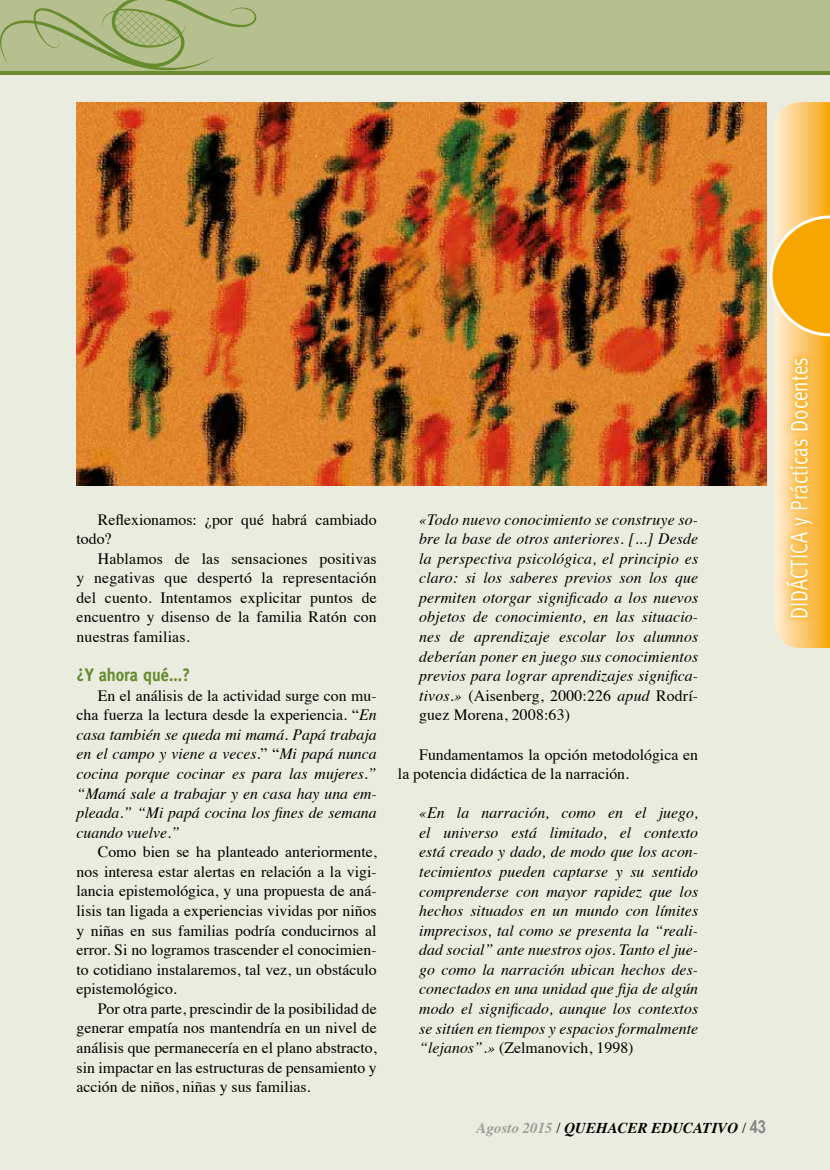
<style>
.page{position:relative;width:830px;height:1170px;background:#fff}
.page>*{position:absolute;margin:0;border:0;box-sizing:border-box;transform-origin:0 0}
.t1{font:24px "Meta";color:#fff;scale:.8 1}
.t2{font:700 18px "Meta";color:#678c2e;scale:.9 1}
.t3{font:italic 15.75px/19.5px "Times";letter-spacing:.005em;color:#000;text-align:justify}
.t4{font:15.75px/19.5px "Times";color:#000;text-align:justify}
.t5{font:italic 700 15px "Times";color:#000}
.s1{font-style:normal}
.s2{color:#9d9d9c}
.s3{font-weight:400;font-style:normal}
.s4{font-family:"Arial Narrow";font-style:normal;font-size:18px;color:#878787}
</style>
<div class="page">
<div style="left:0;top:0;width:829px;height:1169px;background:#e9ecde"></div>
<svg style="left:769px;top:102px;width:60px;height:546px"></svg>
<svg style="left:777px;top:350px;width:42px;height:275px"></svg>
<svg style="left:0;top:70px;width:829px;height:4px;fill:#678c2e"></svg>
<div style="left:0;top:0;width:829px;height:70px;background:#b6c08f"></div>
<svg style="left:0;top:0;width:256px;height:70px"></svg>
<img style="left:77px;top:102px;width:688px;height:383px">
<p class="t4" style="left:77px;top:508px;width:301px;text-indent:21px">Reflexionamos: ¿por qué habrá cambiado todo?</p>
<p class="t4" style="left:77px;top:547px;width:301px;text-indent:21px">Hablamos de las sensaciones positivas y negativas que despertó la representación del cuento. Intentamos explicitar puntos de encuentro y disenso de la familia Ratón con nuestras familias.</p>
<p class="t2" style="left:77px;top:664px;width:128px">¿Y ahora qué...?</p>
<p class="t3" style="left:77px;top:684px;width:301px;text-indent:21px"><span class="s1">En el análisis de la actividad surge con mu&shy;cha fuerza la lectura desde la experiencia. “</span>En casa también se queda mi mamá. Papá trabaja en el campo y viene a veces.<span class="s1">” “</span>Mi papá nunca cocina porque cocinar es para las mujeres.” “Mamá sale a trabajar y en casa hay una em&shy;pleada.” “Mi papá cocina los fines de semana cuando vuelve.”</p>
<p class="t4" style="left:77px;top:840px;width:301px;text-indent:21px">Como bien se ha planteado anteriormente, nos interesa estar alertas en relación a la vigi&shy;lancia epistemológica, y una propuesta de aná&shy;lisis tan ligada a experiencias vividas por niños y niñas en sus familias podría conducirnos al error. Si no logramos trascender el conocimien&shy;to cotidiano instalaremos, tal vez, un obstáculo epistemológico.</p>
<p class="t4" style="left:77px;top:997px;width:301px;text-indent:21px">Por otra parte, prescindir de la posibilidad de generar empatía nos mantendría en un nivel de análisis que permanecería en el plano abstracto, sin impactar en las estructuras de pensamiento y acción de niños, niñas y sus familias.</p>
<p class="t3" style="left:419px;top:508px;width:280px">«Todo nuevo conocimiento se construye so&shy;bre la base de otros anteriores. [...] Desde la perspectiva psicológica, el principio es claro: si los saberes previos son los que permiten otorgar significado a los nuevos objetos de conocimiento, en las situacio&shy;nes de aprendizaje escolar los alumnos deberían poner en juego sus conocimientos previos para lograr aprendizajes significa&shy;tivos.» <span class="s1">(Aisenberg, 2000:226</span> apud <span class="s1">Rodrí&shy;guez Morena, 2008:63)</span></p>
<p class="t4" style="left:398px;top:743px;width:301px;text-indent:21px">Fundamentamos la opción metodológica en la potencia didáctica de la narración.</p>
<p class="t3" style="left:419px;top:802px;width:280px">«En la narración, como en el juego, el universo está limitado, el contexto está creado y dado, de modo que los acon&shy;tecimientos pueden captarse y su sentido comprenderse con mayor rapidez que los hechos situados en un mundo con límites imprecisos, tal como se presenta la “reali&shy;dad social” ante nuestros ojos. Tanto el jue&shy;go como la narración ubican hechos des&shy;conectados en una unidad que fija de algún modo el significado, aunque los contextos se sitúen en tiempos y espacios formalmente “lejanos”.» <span class="s1">(Zelmanovich, 1998)</span></p>
<h1 class="t1" style="left:785px;top:619px;width:329px;rotate:-90deg">DIDÁCTICA y Prácticas Docentes</h1>
<p class="t5" style="left:476px;top:1113px;width:291px"><span class="s2">Agosto 2015</span> <span class="s3">/</span> QUEHACER EDUCATIVO <span class="s3">/</span> <span class="s4">43</span></p>
</div>
